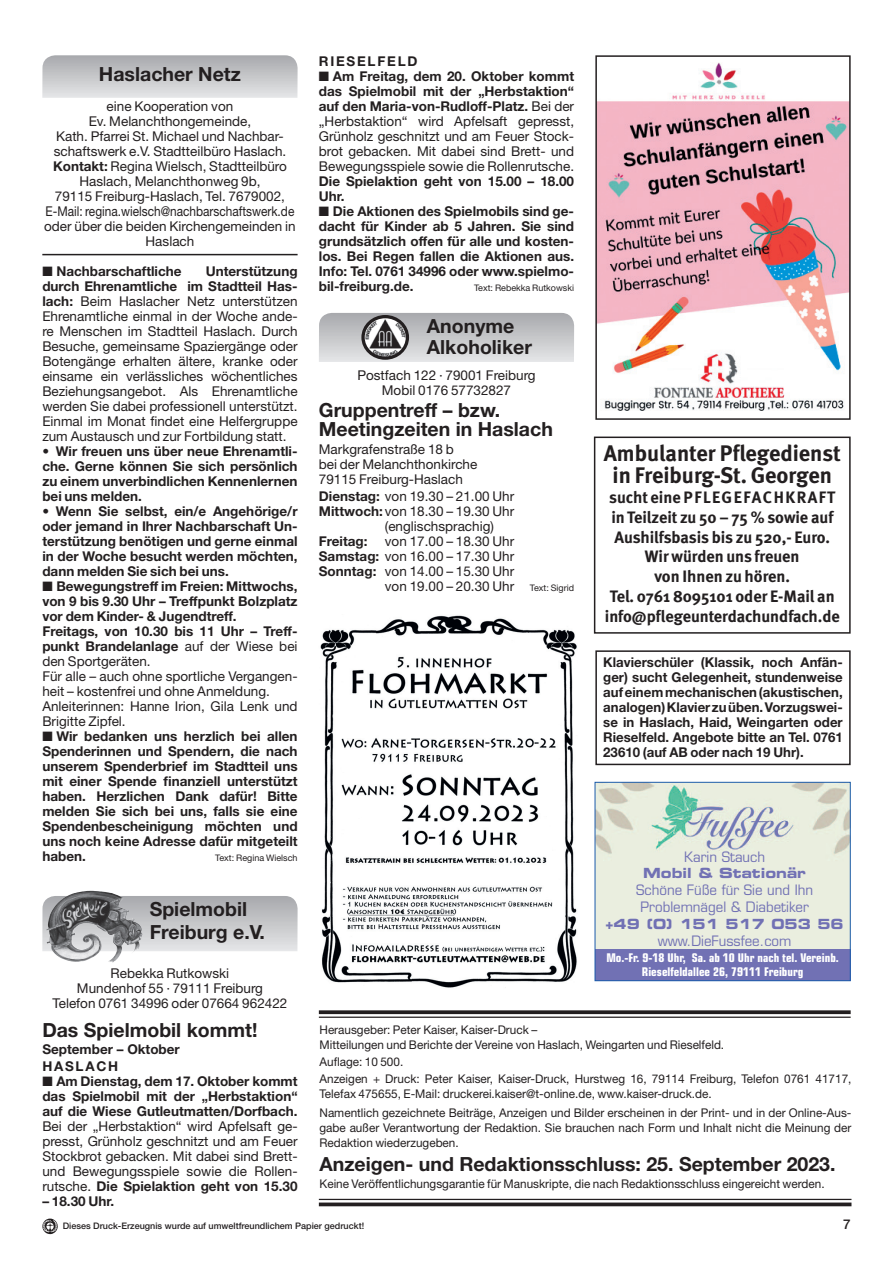
<style>
.page{position:relative;width:893px;height:1263px;background:#fff}
.page>*{position:absolute;margin:0;border:0;box-sizing:border-box;transform-origin:0 0}
.t1{font:700 22.5px/22.5px "Meta";color:#231f20;text-align:center}
.t2{font:700 19.5px/19.5px "Helvetica Neue";color:#231f20}
.t3{font:700 16.5px/19.8px "Meta";color:#231f20;text-align:center}
.t4{font:13.95px/16.8px "Eurostile";color:#7171b4;text-align:center;scale:.95 1}
.t5{font:13.95px "Eurostile Bold Extended Two";color:#7171b4;scale:.95 1}
.t6{font:13.5px/15px "Helvetica Neue";color:#231f20;text-align:center}
.t7{font:700 13.5px/15px "Helvetica Neue";color:#231f20;text-align:justify}
.t8{font:700 13.5px "Helvetica Neue";letter-spacing:.13em;color:#231f20}
.t9{font:500 13.5px "Helvetica Neue";color:#231f20}
.t10{font:12px/15px "Helvetica Neue";color:#231f20}
.t11{font:700 condensed 12px/14px "Eurostile";color:#fff;text-align:center}
.t12{font:500 9px "Helvetica Neue";color:#231f20}
.t13{font:9px "Helvetica Neue";color:#231f20}
.s1{font-weight:700}
.s2{font-size:9px}
</style>
<div class="page">
<img style="left:42px;top:1218px;width:16px;height:17px">
<svg style="left:319px;top:1010px;width:531px;height:4px;background:#363233"></svg>
<hr style="left:319px;top:1017px;width:531px;height:1px;background:#231f20">
<hr style="left:319px;top:1199px;width:532px;height:1px;background:#231f20">
<hr style="left:319px;top:1203px;width:532px;height:3px;background:#231f20">
<svg style="left:319px;top:313px;width:255px;height:49px;background:#c5c6c9"></svg>
<img style="left:363px;top:317px;width:44px;height:41px;border-radius:50%">
<div style="left:361px;top:315px;width:48px;height:45px;border:3px solid #231f20;border-radius:50%"></div>
<svg style="left:593px;top:436px;width:258px;height:330px"></svg>
<img style="left:598px;top:62px;width:249px;height:349px">
<div style="left:595px;top:55px;width:255px;height:365px;border:2px solid #231f20"></div>
<svg style="left:42px;top:55px;width:255px;height:43px;background:#c7c8cb"></svg>
<hr style="left:42px;top:254px;width:255px;height:1px;background:#231f20">
<svg style="left:42px;top:896px;width:255px;height:55px;background:#b1b2b4"></svg>
<img style="left:119px;top:898px;width:23px;height:41px">
<img style="left:320px;top:615px;width:257px;height:373px">
<img style="left:596px;top:784px;width:252px;height:165px">
<div style="left:595px;top:949px;width:255px;height:32px;background:#7171b4"></div>
<div style="left:594px;top:782px;width:256px;height:199px;border:1px solid #1c5cab"></div>
<h2 class="t2" style="left:99px;top:66px;width:143px">Haslacher Netz</h2>
<p class="t6" style="left:44px;top:100px;width:253px">eine Kooperation von<br>Ev. Melanchthongemeinde,<br>Kath. Pfarrei St. Michael und Nachbar&shy;schaftswerk e.V. Stadtteilbüro Haslach.<br><span class="s1">Kontakt:</span> Regina Wielsch, Stadtteilbüro Haslach, Melanchthonweg 9b,<br>79115 Freiburg-Haslach, Tel. 7679002, E-Mail: regina.wielsch@nachbarschaftswerk.de oder über die beiden Kirchengemeinden in Haslach</p>
<p class="t7" style="left:42px;top:265px;width:141px">■ Nachbarschaftliche</p>
<p class="t6" style="left:42px;top:265px;width:257px;text-align:justify;text-indent:163px"><span class="s1">Unterstützung durch Ehrenamtliche im Stadtteil Has&shy;lach:</span> Beim Haslacher Netz unterstützen Ehrenamtliche einmal in der Woche ande&shy;re Menschen im Stadtteil Haslach. Durch Besuche, gemeinsame Spaziergänge oder Botengänge erhalten ältere, kranke oder einsame ein verlässliches wöchentliches Beziehungs angebot. Als Ehrenamtliche werden Sie dabei professionell unterstützt.<br>Einmal im Monat findet eine Helfergruppe zum Austausch und zur Fortbildung statt.</p>
<p class="t7" style="left:42px;top:445px;width:257px">• Wir freuen uns über neue Ehrenamtli&shy;che. Gerne können Sie sich persönlich zu einem unverbindlichen Kennenlernen bei uns melden.</p>
<p class="t7" style="left:42px;top:505px;width:257px">• Wenn Sie selbst, ein/e Angehörige/r oder jemand in Ihrer Nachbarschaft Un&shy;terstützung benötigen und gerne einmal in der Woche besucht werden möchten, dann melden Sie sich bei uns.</p>
<p class="t6" style="left:42px;top:580px;width:257px;text-align:left">■ <span class="s1">Bewegungstreff im Freien: Mittwochs, von 9 bis 9.30 Uhr – Treffpunkt Bolzplatz vor dem Kinder- &amp; Jugendtreff.<br>Freitags, von 10.30 bis 11 Uhr – Treff&shy;punkt Brandelanlage</span> auf der Wiese bei den Sportgeräten.<br>Für alle – auch ohne sportliche Vergangen&shy;heit – kostenfrei und ohne Anmeldung.<br>Anleiterinnen: Hanne Irion, Gila Lenk und Brigitte Zipfel.</p>
<p class="t7" style="left:42px;top:730px;width:257px">■ Wir bedanken uns herzlich bei allen Spenderinnen und Spendern, die nach unserem Spenderbrief im Stadtteil uns mit einer Spende finanziell unterstützt haben. Herzlichen Dank dafür! Bitte melden Sie sich bei uns, falls sie eine Spendenbescheinigung möchten und uns noch keine Adresse dafür mitgeteilt haben.</p>
<p class="t13" style="left:215px;top:855px;width:84px">Text: Regina Wielsch</p>
<h2 class="t2" style="left:150px;top:900px;width:117px;line-height:22.5px">Spielmobil<br>Freiburg e.V.</h2>
<p class="t6" style="left:53px;top:967px;width:236px">Rebekka Rutkowski<br>Mundenhof 55 · 79111 Freiburg<br>Telefon 0761 34996 oder 07664 962422</p>
<h2 class="t2" style="left:42px;top:1022px;width:217px">Das Spielmobil kommt!</h2>
<p class="t7" style="left:42px;top:1042px;width:139px;line-height:17.1px">September – Oktober<br>HASLACH</p>
<p class="t7" style="left:42px;top:1075px;width:257px">■ Am Dienstag, dem 17. Oktober kommt das Spielmobil mit der „Herbstaktion“ auf die Wiese Gutleutmatten/Dorfbach.</p>
<p class="t6" style="left:42px;top:1120px;width:257px;text-align:justify">Bei der „Herbstaktion“ wird Apfelsaft ge&shy;presst, Grünholz geschnitzt und am Feuer Stockbrot gebacken. Mit dabei sind Brett&shy;und Bewegungsspiele sowie die Rollen&shy;rutsche. <span class="s1">Die Spielaktion geht von 15.30</span></p>
<p class="t7" style="left:42px;top:1195px;width:73px">– 18.30 Uhr.</p>
<p class="t8" style="left:319px;top:56px;width:100px">RIESELFELD</p>
<p class="t6" style="left:319px;top:70px;width:257px;text-align:justify">■ <span class="s1">Am Freitag, dem 20. Oktober kommt das Spielmobil mit der „Herbstaktion“ auf den Maria-von-Rudloff-Platz.</span> Bei der „Herbstaktion“ wird Apfelsaft gepresst, Grünholz geschnitzt und am Feuer Stock&shy;brot gebacken. Mit dabei sind Brett- und Bewegungsspiele sowie die Rollenrutsche.</p>
<p class="t7" style="left:319px;top:175px;width:257px">Die Spielaktion geht von 15.00 – 18.00<br>Uhr.</p>
<p class="t7" style="left:319px;top:205px;width:257px">■ Die Aktionen des Spielmobils sind ge&shy;dacht für Kinder ab 5 Jahren. Sie sind grundsätzlich offen für alle und kosten&shy;los. Bei Regen fallen die Aktionen aus.<br>Info: Tel. 0761 34996 oder www.spielmo&shy;bil-freiburg.de.</p>
<p class="t13" style="left:474px;top:284px;width:101px">Text: Rebekka Rutkowski</p>
<h2 class="t2" style="left:427px;top:318px;width:107px;line-height:21px">Anonyme<br>Alkoholiker</h2>
<p class="t6" style="left:357px;top:369px;width:180px">Postfach 122 · 79001 Freiburg<br>Mobil 0176 57732827</p>
<h2 class="t2" style="left:319px;top:402px;width:235px">Gruppentreff – bzw.<br>Meetingzeiten in Haslach</h2>
<p class="t6" style="left:319px;top:443px;width:160px;text-align:left">Markgrafenstraße 18 b<br>bei der Melanchthonkirche<br>79115 Freiburg-Haslach</p>
<p class="t6" style="left:319px;top:490px;width:197px"><span class="s1">Dienstag:</span> von 19.30 – 21.00 Uhr</p>
<p class="t6" style="left:319px;top:505px;width:197px"><span class="s1">Mittwoch:</span> von 18.30 – 19.30 Uhr</p>
<p class="t6" style="left:385px;top:520px;width:110px">(englischsprachig)</p>
<p class="t7" style="left:319px;top:535px;width:50px">Freitag:</p>
<p class="t6" style="left:385px;top:535px;width:131px">von 17.00 – 18.30 Uhr</p>
<p class="t6" style="left:319px;top:550px;width:197px"><span class="s1">Samstag:</span> von 16.00 – 17.30 Uhr</p>
<p class="t6" style="left:319px;top:565px;width:197px"><span class="s1">Sonntag:</span> von 14.00 – 15.30 Uhr</p>
<p class="t6" style="left:385px;top:580px;width:191px">von 19.00 – 20.30 Uhr <span class="s2">Text: Sigrid</span></p>
<h1 class="t1" style="left:604px;top:443px;width:238px">Ambulanter Pflegedienst in Freiburg-St. Georgen</h1>
<p class="t3" style="left:604px;top:489px;width:236px">sucht eine PFLEGEFACHKRAFT in Teilzeit zu 50 – 75 % sowie auf<br>Aushilfsbasis bis zu 520,- Euro.<br>Wir würden uns freuen<br>von Ihnen zu hören.<br>Tel. 0761 8095101 oder E-Mail an info@pflegeunterdachundfach.de</p>
<p class="t7" style="left:603px;top:656px;width:241px">Klavierschüler (Klassik, noch Anfän&shy;ger) sucht Gelegenheit, stundenweise auf einem mechanischen (akustischen, analogen) Klavier zu üben. Vorzugswei&shy;se in Haslach, Haid, Weingarten oder Rieselfeld. Angebote bitte an Tel. 0761<br>23610 (auf AB oder nach 19 Uhr).</p>
<p class="t4" style="left:684px;top:850px;width:87px">Karin Stauch</p>
<p class="t5" style="left:643px;top:868px;width:173px">Mobil &amp; Stationär</p>
<p class="t4" style="left:636px;top:883px;width:188px">Schöne Füße für Sie und Ihn<br>Problemnägel &amp; Diabetiker</p>
<p class="t5" style="left:605px;top:919px;width:252px">+49 (0) 151 517 053 56</p>
<p class="t4" style="left:658px;top:934px;width:142px">www.DieFussfee.com</p>
<p class="t11" style="left:606px;top:951px;width:234px">Mo.-Fr. 9-18 Uhr, Sa. ab 10 Uhr nach tel. Vereinb.<br>Rieselfeldallee 26, 79111 Freiburg</p>
<p class="t10" style="left:319px;top:1023px;width:406px">Herausgeber: Peter Kaiser, Kaiser-Druck –<br>Mitteilungen und Berichte der Vereine von Haslach, Weingarten und Rieselfeld.</p>
<p class="t10" style="left:319px;top:1054px;width:533px;line-height:17.1px">Auflage: 10 500.<br>Anzeigen + Druck: Peter Kaiser, Kaiser-Druck, Hurstweg 16, 79114 Freiburg, Telefon 0761 41717,</p>
<p class="t10" style="left:319px;top:1085px;width:533px;line-height:19.4px">Telefax 475655, E-Mail: druckerei.kaiser@t-online.de, www.kaiser-druck.de.<br>Namentlich gezeichnete Beiträge, Anzeigen und Bilder erscheinen in der Print- und in der Online-Aus-</p>
<p class="t10" style="left:319px;top:1122px;width:533px">gabe außer Verantwortung der Redaktion. Sie brauchen nach Form und Inhalt nicht die Meinung der<br>Redaktion wiederzugeben.</p>
<h2 class="t2" style="left:319px;top:1156px;width:517px">Anzeigen- und Redaktionsschluss: 25. September 2023.</h2>
<p class="t10" style="left:319px;top:1178px;width:506px">Keine Veröffentlichungsgarantie für Manuskripte, die nach Redaktionsschluss eingereicht werden.</p>
<p class="t12" style="left:63px;top:1222px;width:303px">Dieses Druck-Erzeugnis wurde auf umweltfreundlichem Papier gedruckt!</p>
<p class="t9" style="left:843px;top:1219px;width:9px">7</p>
</div>
